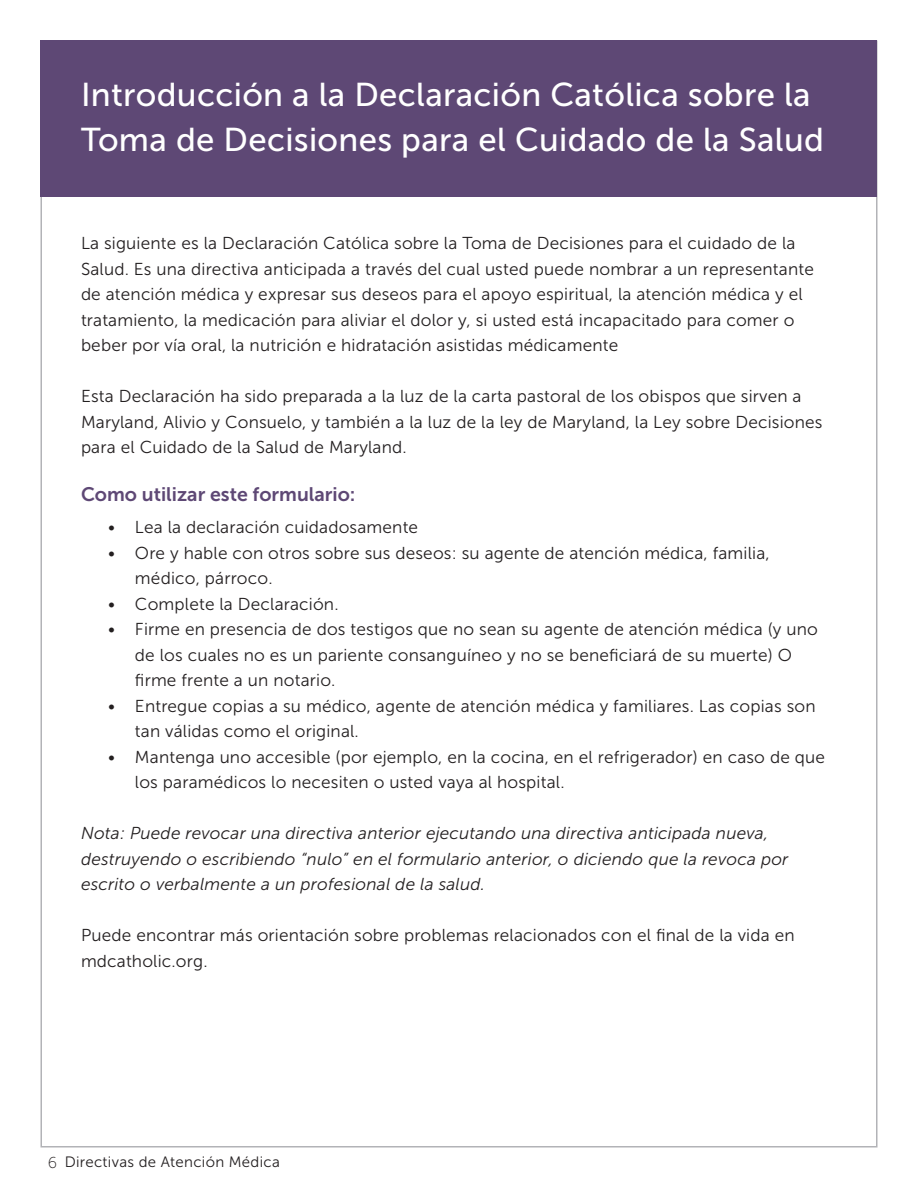
<style>
.page{position:relative;width:918px;height:1188px;background:#fff}
.page>*{position:absolute;margin:0;border:0;box-sizing:border-box;transform-origin:0 0}
.t1{font:33px/45px "Museo Sans 500";letter-spacing:.01em;color:#fff}
.t2{font:19.5px "Museo Sans 700";color:#5e4875}
.t3{font:17.25px/25.5px "Museo Sans 300";letter-spacing:.01em;color:#231f20}
.t4{font:italic 17.25px/25.5px "Museo Sans 300";letter-spacing:.01em;color:#231f20}
.t5{font:15.75px "Museo Sans 100";color:#231f20}
.t6{font:15px "Museo Sans 300";letter-spacing:.02em;color:#231f20}
</style>
<div class="page">
<div style="left:40px;top:40px;width:838px;height:157px;background:#5e4875"></div>
<h1 class="t1" style="left:81px;top:72px;width:744px">Introducción a la Declaración Católica sobre la<br>Toma de Decisiones para el Cuidado de la Salud</h1>
<p class="t3" style="left:81px;top:231px;width:734px">La siguiente es la Declaración Católica sobre la Toma de Decisiones para el cuidado de la Salud. Es una directiva anticipada a través del cual usted puede nombrar a un representante de atención médica y expresar sus deseos para el apoyo espiritual, la atención médica y el tratamiento, la medicación para aliviar el dolor y, si usted está incapacitado para comer o beber por vía oral, la nutrición e hidratación asistidas médicamente</p>
<p class="t3" style="left:81px;top:384px;width:743px">Esta Declaración ha sido preparada a la luz de la carta pastoral de los obispos que sirven a<br>Maryland, Alivio y Consuelo, y también a la luz de la ley de Maryland, la Ley sobre Decisiones para el Cuidado de la Salud de Maryland.</p>
<p class="t2" style="left:81px;top:484px;width:276px">Como utilizar este formulario:</p>
<p class="t3" style="left:108px;top:515px;width:312px">• Lea la declaración cuidadosamente</p>
<p class="t3" style="left:135px;top:540px;width:636px;text-indent:-27px">• Ore y hable con otros sobre sus deseos: su agente de atención médica, familia, médico, párroco.</p>
<p class="t3" style="left:108px;top:591px;width:232px">• Complete la Declaración.</p>
<p class="t3" style="left:135px;top:617px;width:684px;text-indent:-27px">• Firme en presencia de dos testigos que no sean su agente de atención médica (y uno de los cuales no es un pariente consanguíneo y no se beneficiará de su muerte) O<br>fi rme frente a un notario.</p>
<p class="t3" style="left:135px;top:693px;width:682px;text-indent:-27px">• Entregue copias a su médico, agente de atención médica y familiares. Las copias son tan válidas como el original.</p>
<p class="t3" style="left:135px;top:744px;width:692px;text-indent:-27px">• Mantenga uno accesible (por ejemplo, en la cocina, en el refrigerador) en caso de que los paramédicos lo necesiten o usted vaya al hospital.</p>
<p class="t4" style="left:81px;top:821px;width:709px">Nota: Puede revocar una directiva anterior ejecutando una directiva anticipada nueva, destruyendo o escribiendo “nulo” en el formulario anterior, o diciendo que la revoca por escrito o verbalmente a un profesional de la salud.</p>
<p class="t3" style="left:81px;top:923px;width:715px">Puede encontrar más orientación sobre problemas relacionados con el fi nal de la vida en mdcatholic.org.</p>
<p class="t5" style="left:48px;top:1154px;width:11px">6</p>
<p class="t6" style="left:65px;top:1154px;width:217px">Directivas de Atención Médica</p>
</div>
